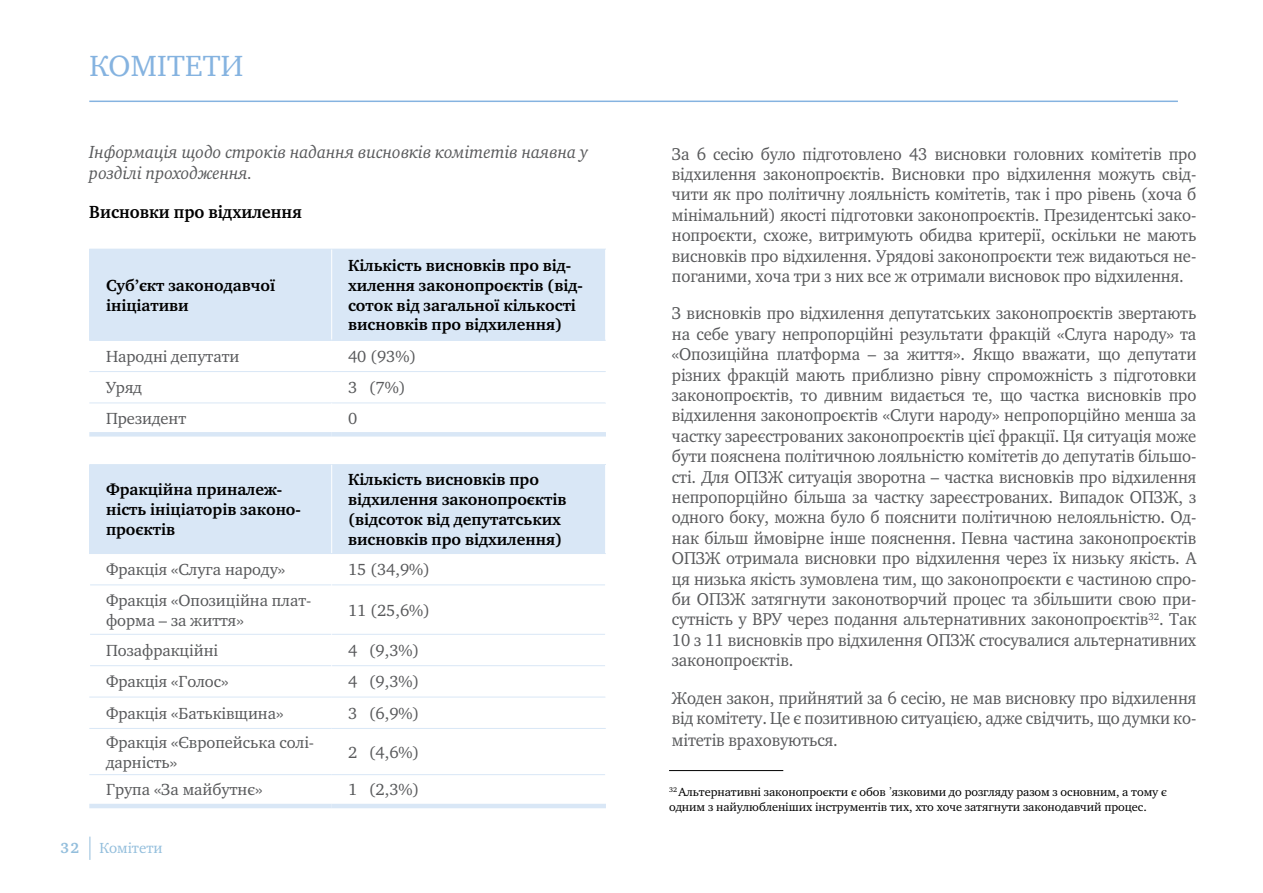
<style>
.page{position:relative;width:1263px;height:893px;background:#fff}
.page>*{position:absolute;margin:0;border:0;box-sizing:border-box;transform-origin:0 0}
.t1{font:30px "Charter ITC";letter-spacing:.01em;color:#85b3e0}
.t2{font:italic 18px/21.6px "Charter ITC";color:#58595b;scale:.95 1}
.t3{font:700 18px "Charter ITC";color:#000;scale:.95 1}
.t4{font:17.55px/20.4px "Charter ITC";letter-spacing:-.005em;color:#58595b;text-align:justify;scale:.95 1}
.t5{font:700 16.5px/19.8px "Charter ITC";color:#000}
.t6{font:16.5px/19.8px "Charter ITC";color:#58595b}
.t7{font:15px "Charter ITC";color:#93bedc}
.t8{font:700 15px "Charter ITC";color:#93bedc}
.t9{font:12px/14.4px "Charter ITC";letter-spacing:-.005em;color:#000}
</style>
<div class="page">
<svg style="left:90px;top:837px;width:1px;height:23px"></svg>
<hr style="left:89px;top:101px;width:1089px;height:1px;background:#85b3e0">
<div style="left:90px;top:249px;width:242px;height:91px;background:#d9e7f6"></div>
<div style="left:332px;top:249px;width:274px;height:91px;background:#d9e7f6"></div>
<hr style="left:89px;top:249px;width:1px;height:91px;background:#d9e7f6">
<hr style="left:331px;top:249px;width:1px;height:91px;background:#fff">
<hr style="left:89px;top:340px;width:243px;height:1px;background:#d9e7f6">
<hr style="left:89px;top:371px;width:243px;height:1px;background:#d9e7f6">
<hr style="left:332px;top:340px;width:274px;height:1px;background:#d9e7f6">
<hr style="left:332px;top:371px;width:274px;height:1px;background:#d9e7f6">
<hr style="left:89px;top:403px;width:243px;height:1px;background:#d9e7f6">
<hr style="left:332px;top:403px;width:274px;height:1px;background:#d9e7f6">
<div style="left:89px;top:432px;width:243px;height:5px;background:#d9e7f6"></div>
<div style="left:332px;top:432px;width:274px;height:5px;background:#d9e7f6"></div>
<hr style="left:605px;top:249px;width:1px;height:91px;background:#fff">
<div style="left:90px;top:465px;width:242px;height:88px;background:#d9e7f6"></div>
<div style="left:332px;top:465px;width:274px;height:88px;background:#d9e7f6"></div>
<hr style="left:89px;top:464px;width:243px;height:1px;background:#d9e7f6">
<hr style="left:89px;top:465px;width:1px;height:88px;background:#d9e7f6">
<hr style="left:332px;top:464px;width:274px;height:1px;background:#d9e7f6">
<hr style="left:331px;top:465px;width:1px;height:88px;background:#fff">
<hr style="left:89px;top:553px;width:243px;height:1px;background:#d9e7f6">
<hr style="left:90px;top:584px;width:241px;height:1px;background:#d9e7f6">
<hr style="left:90px;top:634px;width:241px;height:1px;background:#d9e7f6">
<hr style="left:90px;top:665px;width:241px;height:1px;background:#d9e7f6">
<hr style="left:89px;top:697px;width:243px;height:1px;background:#d9e7f6">
<hr style="left:332px;top:553px;width:274px;height:1px;background:#d9e7f6">
<hr style="left:332px;top:584px;width:273px;height:1px;background:#d9e7f6">
<hr style="left:332px;top:634px;width:273px;height:1px;background:#d9e7f6">
<hr style="left:332px;top:665px;width:273px;height:1px;background:#d9e7f6">
<hr style="left:332px;top:697px;width:274px;height:1px;background:#d9e7f6">
<hr style="left:89px;top:728px;width:243px;height:1px;background:#d9e7f6">
<hr style="left:332px;top:728px;width:274px;height:1px;background:#d9e7f6">
<hr style="left:89px;top:774px;width:243px;height:1px;background:#d9e7f6">
<hr style="left:332px;top:774px;width:273px;height:1px;background:#d9e7f6">
<hr style="left:605px;top:697px;width:1px;height:31px;background:#fff">
<hr style="left:89px;top:804px;width:243px;height:4px;background:#d9e7f6">
<hr style="left:332px;top:804px;width:274px;height:4px;background:#d9e7f6">
<hr style="left:605px;top:465px;width:1px;height:88px;background:#fff">
<hr style="left:669px;top:770px;width:114px;height:1px;background:#000">
<h1 class="t1" style="left:89px;top:47px;width:155px">КОМІТЕТИ</h1>
<p class="t2" style="left:89px;top:141px;width:527px">Інформація щодо строків надання висновків комітетів наявна у розділі проходження.</p>
<p class="t3" style="left:89px;top:201px;width:225px">Висновки про відхилення</p>
<p class="t5" style="left:106px;top:275px;width:171px">Суб’єкт законодавчої ініціативи</p>
<p class="t5" style="left:348px;top:256px;width:236px">Кількість висновків про від&shy;хилення законопроєктів (від&shy;соток від загальної кількості висновків про відхилення)</p>
<p class="t6" style="left:106px;top:346px;width:135px">Народні депутати</p>
<p class="t6" style="left:348px;top:346px;width:70px">40 (93%)</p>
<p class="t6" style="left:106px;top:378px;width:38px">Уряд</p>
<p class="t6" style="left:348px;top:378px;width:59px">3 (7%)</p>
<p class="t6" style="left:106px;top:408px;width:82px">Президент</p>
<p class="t6" style="left:348px;top:408px;width:11px">0</p>
<p class="t5" style="left:106px;top:480px;width:196px">Фракційна приналеж&shy;ність ініціаторів законо&shy;проєктів</p>
<p class="t5" style="left:348px;top:470px;width:220px">Кількість висновків про відхилення законопроєктів (відсоток від депутатських висновків про відхилення)</p>
<p class="t6" style="left:106px;top:560px;width:181px">Фракція «Слуга народу»</p>
<p class="t6" style="left:348px;top:560px;width:84px">15 (34,9%)</p>
<p class="t6" style="left:106px;top:590px;width:207px">Фракція «Опозиційна плат&shy;форма – за життя»</p>
<p class="t6" style="left:348px;top:600px;width:84px">11 (25,6%)</p>
<p class="t6" style="left:106px;top:640px;width:114px">Позафракційні</p>
<p class="t6" style="left:348px;top:640px;width:73px">4 (9,3%)</p>
<p class="t6" style="left:106px;top:672px;width:124px">Фракція «Голос»</p>
<p class="t6" style="left:348px;top:672px;width:73px">4 (9,3%)</p>
<p class="t6" style="left:106px;top:703px;width:179px">Фракція «Батьківщина»</p>
<p class="t6" style="left:348px;top:703px;width:73px">3 (6,9%)</p>
<p class="t6" style="left:106px;top:732px;width:210px">Фракція «Європейська солі&shy;дарність»</p>
<p class="t6" style="left:348px;top:742px;width:73px">2 (4,6%)</p>
<p class="t6" style="left:106px;top:780px;width:158px">Група «За майбутнє»</p>
<p class="t6" style="left:348px;top:780px;width:73px">1 (2,3%)</p>
<p class="t8" style="left:60px;top:839px;width:20px">32</p>
<p class="t7" style="left:99px;top:838px;width:64px">Комітети</p>
<p class="t4" style="left:672px;top:143px;width:554px">За 6 сесію було підготовлено 43 висновки головних комітетів про відхилення законопроєктів. Висновки про відхилення можуть свід&shy;чити як про політичну лояльність комітетів, так і про рівень (хоча б мінімальний) якості підготовки законопроєктів. Президентські зако&shy;нопроєкти, схоже, витримують обидва критерії, оскільки не мають висновків про відхилення. Урядові законопроєкти теж видаються не&shy;поганими, хоча три з них все ж отримали висновок про відхилення.</p>
<p class="t4" style="left:672px;top:303px;width:554px">З висновків про відхилення депутатських законопроєктів звертають на себе увагу непропорційні результати фракцій «Слуга народу» та «Опозиційна платформа – за життя». Якщо вважати, що депутати різних фракцій мають приблизно рівну спроможність з підготовки законопроєктів, то дивним видається те, що частка висновків про відхилення законопроєктів «Слуги народу» непропорційно менша за частку зареєстрованих законопроєктів цієї фракції. Ця ситуація може бути пояснена політичною лояльністю комітетів до депутатів більшо&shy;сті. Для ОПЗЖ ситуація зворотна – частка висновків про відхилення непропорційно більша за частку зареєстрованих. Випадок ОПЗЖ, з одного боку, можна було б пояснити політичною нелояльністю. Од&shy;нак більш ймовірне інше пояснення. Певна частина законопроєктів ОПЗЖ отримала висновки про відхилення через їх низьку якість. А ця низька якість зумовлена тим, що законопроєкти є частиною спро&shy;би ОПЗЖ затягнути законотворчий процес та збільшити свою при&shy;сутність у ВРУ через подання альтернативних законопроєктів<sup>32</sup>. Так 10 з 11 висновків про відхилення ОПЗЖ стосувалися альтернативних законопроєктів.</p>
<p class="t4" style="left:672px;top:687px;width:554px;line-height:21px">Жоден закон, прийнятий за 6 сесію, не мав висновку про відхилення від комітету. Це є позитивною ситуацією, адже свідчить, що думки ко&shy;мітетів враховуються.</p>
<p class="t9" style="left:669px;top:785px;width:499px"><sup>32</sup> Альтернативні законопроєкти є обовʼязковими до розгляду разом з основним, а тому є одним з найулюбленіших інструментів тих, хто хоче затягнути законодавчий процес.</p>
</div>
